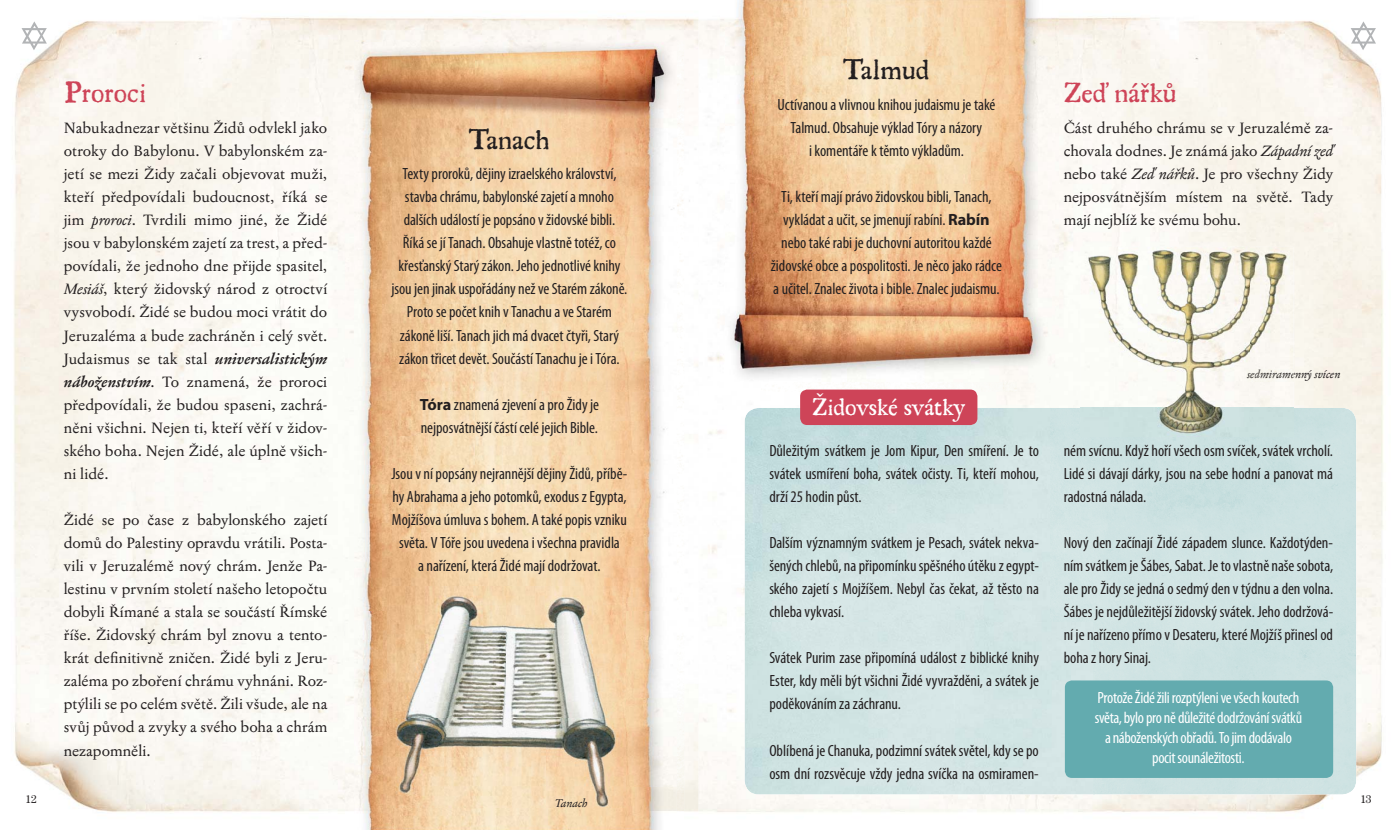
<style>
.page{position:relative;width:1397px;height:830px;background:#fff}
.page>*{position:absolute;margin:0;border:0;box-sizing:border-box;transform-origin:0 0}
.t1{font:27.5px "Regula";color:#ce4458}
.t2{font:27.5px "Regula";letter-spacing:-.005em;color:#231f20}
.t3{font:23.75px "Regula";letter-spacing:.005em;color:#fff}
.t4{font:condensed 16.25px/23px "Myriad Pro";letter-spacing:-.005em;color:#231f20;text-align:justify}
.t5{font:condensed 16.25px/20px "Myriad Pro";letter-spacing:-.02em;color:#fff;text-align:center}
.t6{font:15px/23px "Jannon T Moderne Pro";color:#231f20;text-align:justify}
.t7{font:italic 11.25px "Jannon T Moderne Pro";letter-spacing:.005em;color:#231f20}
.t8{font:11.25px "Century CE";color:#231f20}
.s1{font-style:italic}
.s2{font-weight:700;font-style:italic}
.s3{font-weight:700;font-stretch:normal}
.s4{color:#211e1d}
.s5{color:#201c1b}
.s6{color:#201d1b}
.s7{color:#221e1d}
</style>
<div class="page">
<img style="left:14px;top:17px;width:1369px;height:795px">
<svg style="left:1350px;top:21px;width:25px;height:29px"></svg>
<svg style="left:22px;top:21px;width:25px;height:29px"></svg>
<img style="left:354px;top:40px;width:322px;height:571px">
<img style="left:345px;top:42px;width:10px;height:770px">
<img style="left:676px;top:42px;width:8px;height:770px">
<img style="left:354px;top:611px;width:40px;height:218px">
<img style="left:625px;top:611px;width:51px;height:176px">
<img style="left:394px;top:787px;width:282px;height:42px">
<img style="left:387px;top:586px;width:238px;height:220px">
<img style="left:719px;top:17px;width:42px;height:375px">
<img style="left:1016px;top:17px;width:42px;height:375px">
<img style="left:761px;top:381px;width:255px;height:11px">
<img style="left:725px;top:0;width:326px;height:381px">
<img style="left:744px;top:407px;width:611px;height:387px">
<div style="left:800px;top:389px;width:177px;height:36px;background:#ce4458;border-radius:7px"></div>
<div style="left:1064px;top:680px;width:268px;height:97px;background:#63abaf;border-radius:7px"></div>
<img style="left:1080px;top:247px;width:213px;height:189px">
<img style="left:1246px;top:369px;width:47px;height:12px">
<h1 class="t1" style="left:64px;top:82px;width:84px">Proroci</h1>
<p class="t6" style="left:64px;top:117px;width:265px">Nabukadnezar většinu Židů odvlekl jako otroky do Babylonu. V babylonském za&shy;jetí se mezi Židy začali objevovat muži, kteří předpovídali budoucnost, říká se jim <span class="s1">proroci</span>. Tvrdili mimo jiné, že Židé jsou v babylonském zajetí za trest, a před&shy;povídali, že jednoho dne přijde spasitel, <span class="s1">Mesiáš</span>, který židovský národ z otroctví vysvobodí. Židé se budou moci vrátit do Jeruzaléma a bude zachráněn i celý svět.<br>Judaismus se tak stal <span class="s2">universalistickým náboženstvím</span><span class="s1">.</span> To znamená, že proroci předpovídali, že budou spaseni, zachrá&shy;něni všichni. Nejen ti, kteří věří v židov&shy;ského boha. Nejen Židé, ale úplně všich&shy;ni lidé.</p>
<p class="t6" style="left:64px;top:509px;width:265px">Židé se po čase z babylonského zajetí domů do Palestiny opravdu vrátili. Posta&shy;vili v Jeruzalémě nový chrám. Jenže Pa&shy;lestinu v prvním století našeho letopočtu dobyli Římané a stala se součástí Římské říše. Židovský chrám byl znovu a tento&shy;krát definitivně zničen. Židé byli z Jeru&shy;zaléma po zboření chrámu vyhnáni. Roz&shy;ptýlili se po celém světě. Žili všude, ale na svůj původ a zvyky a svého boha a chrám nezapomněli.</p>
<h1 class="t2" style="left:469px;top:128px;width:82px">Tanach</h1>
<p class="t4" style="left:391px;top:164px;width:237px;text-align:center">Texty proroků, dějiny izraelského království, stavba chrámu, babylonské zajetí a mnoho dalších událostí je popsáno v židovské bibli.<br>Říká se jí Tanach. Obsahuje vlastně totéž, co křesťanský Starý zákon. Jeho jednotlivé knihy jsou jen jinak uspořádány než ve Starém zákoně.<br>Proto se počet knih v Tanachu a ve Starém zákoně liší. Tanach jich má dvacet čtyři, Starý zákon třicet devět. Součástí Tanachu je i Tóra.</p>
<p class="t4" style="left:419px;top:394px;width:181px"><span class="s3">Tóra</span> znamená zjevení a pro Židy je nejposvátnější částí celé jejich Bible.</p>
<p class="t4" style="left:391px;top:463px;width:237px;text-align:center">Jsou v ní popsány nejrannější dějiny Židů, příbě&shy;hy Abrahama a jeho potomků, exodus z Egypta, Mojžíšova úmluva s bohem. A také popis vzniku světa. V Tóře jsou uvedena i všechna pravidla<br>a nařízení, která Židé mají dodržovat.</p>
<h1 class="t2" style="left:843px;top:59px;width:87px">Talmud</h1>
<p class="t4" style="left:777px;top:95px;width:219px;text-align:center">Uctívanou a vlivnou knihou judaismu je také<br>Talmud. Obsahuje výklad Tóry a názory<br>i komentáře k těmto výkladům.</p>
<p class="t4" style="left:770px;top:187px;width:232px;text-align:center">Ti, kteří mají právo židovskou bibli, Tanach, vykládat a učit, se jmenují rabíni. <span class="s3">Rabín </span>nebo také rabi je duchovní autoritou každé židovské obce a pospolitosti. Je něco jako rádce a učitel. Znalec života i bible. Znalec judaismu.</p>
<h1 class="t1" style="left:1063px;top:82px;width:114px">Zeď nářků</h1>
<p class="t6" style="left:1063px;top:117px;width:271px">Část druhého chrámu se v Jeruzalémě za&shy;chovala dodnes. Je známá jako <span class="s1">Západní zeď </span>nebo také <span class="s1">Zeď nářků</span>. Je pro všechny Židy nejposvátnějším místem na světě. Tady mají nejblíž ke svému bohu.</p>
<h2 class="t3" style="left:812px;top:397px;width:155px">Židovské svátky</h2>
<p class="t4" style="left:769px;top:440px;width:271px">Důležitým svátkem je Jom Kipur, Den smíření. Je to svátek usmíření boha, svátek očisty. Ti, kteří mohou, drží 25 hodin půst.</p>
<p class="t4" style="left:769px;top:532px;width:271px">Dalším významným svátkem je Pesach, svátek nekva&shy;šených chlebů, na připomínku spěšného útěku z egypt&shy;ského zajetí s Mojžíšem. Nebyl čas čekat, až těsto na chleba vykvasí.</p>
<p class="t4" style="left:769px;top:647px;width:271px">Svátek Purim zase připomíná událost z biblické knihy Ester, kdy měli být všichni Židé vyvražděni, a svátek je poděkováním za záchranu.</p>
<p class="t4" style="left:769px;top:739px;width:271px">Oblíbená je Chanuka, podzimní svátek světel, kdy se po osm dní rozsvěcuje vždy jedna svíčka na osmiramen-</p>
<p class="t7" style="left:1246px;top:369px;width:95px"><span class="s4">se</span><span class="s5">dm</span><span class="s4">ir</span><span class="s6">am</span><span class="s7">e</span>nný svícen</p>
<p class="t4" style="left:1063px;top:440px;width:271px">ném svícnu. Když hoří všech osm svíček, svátek vrcholí.<br>Lidé si dávají dárky, jsou na sebe hodní a panovat má radostná nálada.</p>
<p class="t4" style="left:1063px;top:532px;width:271px">Nový den začínají Židé západem slunce. Každotýden&shy;ním svátkem je Šábes, Sabat. Je to vlastně naše sobota, ale pro Židy se jedná o sedmý den v týdnu a den volna.<br>Šábes je nejdůležitější židovský svátek. Jeho dodržová&shy;ní je nařízeno přímo v Desateru, které Mojžíš přinesl od boha z hory Sinaj.</p>
<p class="t5" style="left:1094px;top:688px;width:209px">Protože Židé žili rozptýleni ve všech koutech světa, bylo pro ně důležité dodržování svátků a náboženských obřadů. To jim dodávalo pocit sounáležitosti.</p>
<p class="t8" style="left:25px;top:794px;width:13px">12</p>
<p class="t8" style="left:1359px;top:794px;width:13px">13</p>
<p class="t7" style="left:555px;top:797px;width:34px">Tanach</p>
</div>
